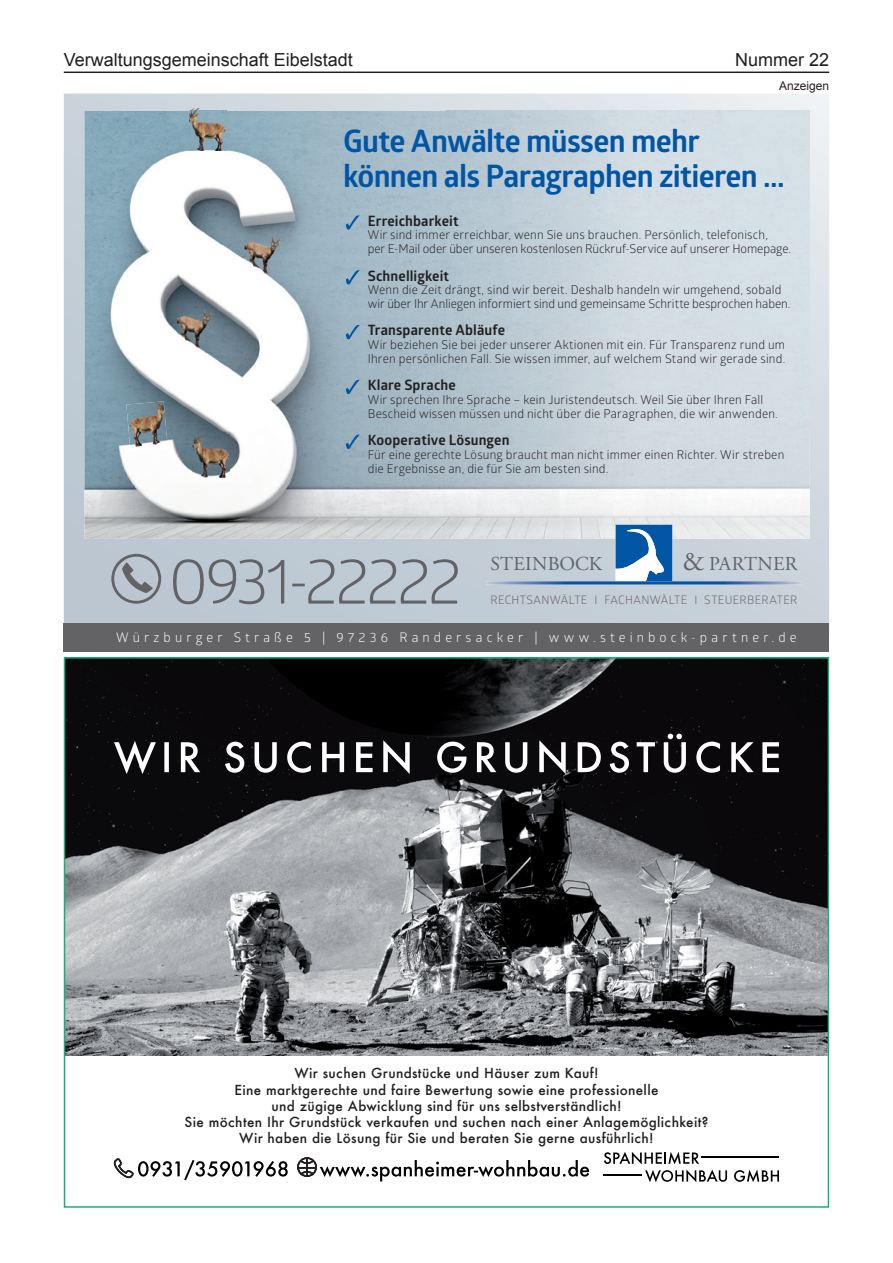
<style>
.page{position:relative;width:893px;height:1263px;background:#fff}
.page>*{position:absolute;margin:0;border:0;box-sizing:border-box;transform-origin:0 0}
.t1{font:64.2px "Glober";letter-spacing:-.05em;color:#636265}
.t2{font:700 31.05px/35.2px "Glober";letter-spacing:-.025em;color:#0155a5}
.t3{font:19.65px "Adobe Garamond Pro";letter-spacing:.005em;color:#636265}
.t4{font:18px "Arial";color:#231f20}
.t5{font:700 14.25px "Glober";letter-spacing:.01em;color:#231f20}
.t6{font:500 13.5px/16.2px "Futura";letter-spacing:.025em;color:#231f20;text-align:center}
.t7{font:13.2px "Glober";letter-spacing:.31em;color:#fff}
.t8{font:12.15px/13.8px "Glober";letter-spacing:.01em;color:#231f20}
.t9{font:12px "Arial";color:#231f20}
.t10{font:11.7px "Glober";letter-spacing:.03em;color:#636265}
.s1{font-size:26.85px}
</style>
<div class="page">
<hr style="left:64px;top:72px;width:765px;height:1px;background:#231f20">
<img style="left:67px;top:660px;width:759px;height:396px">
<svg style="left:114px;top:734px;width:665px;height:40px"></svg>
<svg style="left:604px;top:1152px;width:123px;height:30px"></svg>
<svg style="left:734px;top:1169px;width:45px;height:13px"></svg>
<hr style="left:701px;top:1157px;width:78px;height:1px;background:#000001">
<hr style="left:603px;top:1175px;width:39px;height:1px;background:#000001">
<svg style="left:113px;top:1157px;width:476px;height:24px"></svg>
<svg style="left:64px;top:94px;width:765px;height:529px;background:#c7d1d9"></svg>
<img style="left:84px;top:111px;width:726px;height:428px">
<div style="left:64px;top:623px;width:765px;height:29px;background:#636265"></div>
<svg style="left:616px;top:525px;width:56px;height:56px"></svg>
<img style="left:486px;top:581px;width:316px;height:3px">
<img style="left:189px;top:108px;width:38px;height:43px">
<img style="left:192px;top:434px;width:38px;height:43px">
<img style="left:126px;top:401px;width:41px;height:46px">
<img style="left:245px;top:236px;width:35px;height:38px">
<img style="left:177px;top:309px;width:35px;height:38px">
<svg style="left:346px;top:215px;width:13px;height:15px"></svg>
<svg style="left:346px;top:270px;width:13px;height:14px"></svg>
<svg style="left:346px;top:325px;width:13px;height:14px"></svg>
<svg style="left:346px;top:380px;width:13px;height:14px"></svg>
<svg style="left:346px;top:434px;width:13px;height:15px"></svg>
<div style="left:111px;top:554px;width:50px;height:50px;background:#bbc6d1"></div>
<h3 class="t4" style="left:64px;top:48px;width:291px">Verwaltungsgemeinschaft Eibelstadt</h3>
<h3 class="t4" style="left:735px;top:48px;width:96px">Nummer 22</h3>
<p class="t9" style="left:779px;top:77px;width:52px">Anzeigen</p>
<h2 class="t2" style="left:343px;top:123px;width:443px">Gute Anwälte müssen mehr können als Paragraphen zitieren …</h2>
<p class="t5" style="left:368px;top:210px;width:92px">Erreichbarkeit</p>
<p class="t8" style="left:368px;top:227px;width:425px">Wir sind immer erreichbar, wenn Sie uns brauchen. Persönlich, telefonisch,<br>per E-Mail oder über unseren kostenlosen Rückruf-Service auf unserer Homepage.</p>
<p class="t5" style="left:368px;top:265px;width:83px">Schnelligkeit</p>
<p class="t8" style="left:368px;top:282px;width:424px">Wenn die Zeit drängt, sind wir bereit. Deshalb handeln wir umgehend, sobald wir über Ihr Anliegen informiert sind und gemeinsame Schritte besprochen haben.</p>
<p class="t5" style="left:368px;top:320px;width:139px">Transparente Abläufe</p>
<p class="t8" style="left:368px;top:337px;width:419px">Wir beziehen Sie bei jeder unserer Aktionen mit ein. Für Transparenz rund um<br>Ihren persönlichen Fall. Sie wissen immer, auf welchem Stand wir gerade sind.</p>
<p class="t5" style="left:368px;top:375px;width:90px">Klare Sprache</p>
<p class="t8" style="left:368px;top:392px;width:412px">Wir sprechen Ihre Sprache – kein Juristendeutsch. Weil Sie über Ihren Fall<br>Bescheid wissen müssen und nicht über die Paragraphen, die wir anwenden.</p>
<p class="t5" style="left:368px;top:430px;width:143px">Kooperative Lösungen</p>
<p class="t8" style="left:368px;top:447px;width:418px">Für eine gerechte Lösung braucht man nicht immer einen Richter. Wir streben die Ergebnisse an, die für Sie am besten sind.</p>
<h1 class="t1" style="left:168px;top:536px;width:295px">0931-22222</h1>
<h3 class="t3" style="left:682px;top:552px;width:116px"><span class="s1">&amp;</span> PARTNER</h3>
<h3 class="t3" style="left:490px;top:552px;width:113px">STEINBOCK</h3>
<p class="t10" style="left:491px;top:592px;width:308px">RECHTSANWÄLTE I FACHANWÄLTE I STEUERBERATER</p>
<p class="t7" style="left:116px;top:628px;width:682px">Würzburger Straße 5 | 97236 Randersacker | www.steinbock-partner.de</p>
<p class="t6" style="left:185px;top:1065px;width:525px">Wir suchen Grundstücke und Häuser zum Kauf!<br>Eine marktgerechte und faire Bewertung sowie eine professionelle<br>und zügige Abwicklung sind für uns selbstverständlich!<br>Sie möchten Ihr Grundstück verkaufen und suchen nach einer Anlagemöglichkeit?<br>Wir haben die Lösung für Sie und beraten Sie gerne ausführlich!</p>
</div>
